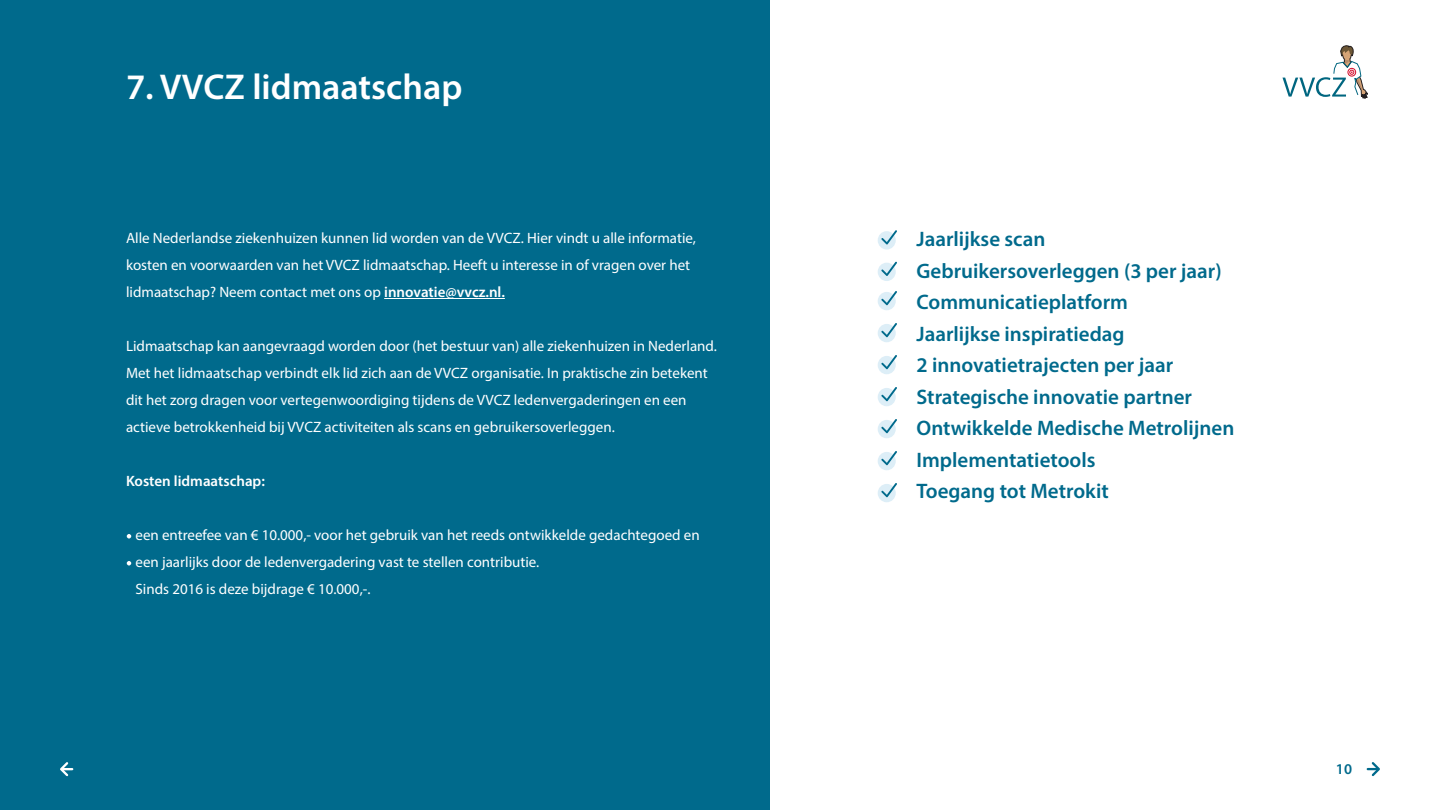
<style>
.page{position:relative;width:1440px;height:810px;background:#fff}
.page>*{position:absolute;margin:0;border:0;box-sizing:border-box;transform-origin:0 0}
.t1{font:600 36px "Myriad Pro";color:#fff}
.t2{font:600 21px/31.5px "Myriad Pro";color:#006a8c}
.t3{font:15px/27px "Myriad Pro";color:#fff}
.t4{font:600 15px "Myriad Pro";color:#fff}
.t5{font:600 15px "Myriad Pro";color:#006a8c}
.s1{font-weight:600}
</style>
<div class="page">
<div style="left:0;top:0;width:770px;height:810px;background:#006a8c"></div>
<hr style="left:384px;top:298px;width:121px;height:1px;background:#fff">
<div style="left:878px;top:231px;width:18px;height:19px;background:#ddeef7;border-radius:50%"></div>
<svg style="left:881px;top:230px;width:16px;height:15px"></svg>
<div style="left:878px;top:263px;width:18px;height:18px;background:#ddeef7;border-radius:50%"></div>
<svg style="left:881px;top:262px;width:16px;height:14px"></svg>
<div style="left:878px;top:292px;width:18px;height:18px;background:#ddeef7;border-radius:50%"></div>
<svg style="left:881px;top:291px;width:16px;height:14px"></svg>
<div style="left:878px;top:324px;width:18px;height:18px;background:#ddeef7;border-radius:50%"></div>
<svg style="left:881px;top:323px;width:16px;height:14px"></svg>
<div style="left:878px;top:356px;width:18px;height:18px;background:#ddeef7;border-radius:50%"></div>
<svg style="left:881px;top:355px;width:16px;height:14px"></svg>
<div style="left:878px;top:388px;width:18px;height:18px;background:#ddeef7;border-radius:50%"></div>
<svg style="left:881px;top:387px;width:16px;height:14px"></svg>
<div style="left:878px;top:420px;width:18px;height:18px;background:#ddeef7;border-radius:50%"></div>
<svg style="left:881px;top:419px;width:16px;height:14px"></svg>
<div style="left:878px;top:452px;width:18px;height:18px;background:#ddeef7;border-radius:50%"></div>
<svg style="left:881px;top:451px;width:16px;height:14px"></svg>
<div style="left:878px;top:484px;width:18px;height:18px;background:#ddeef7;border-radius:50%"></div>
<svg style="left:881px;top:483px;width:16px;height:14px"></svg>
<svg style="left:127px;top:534px;width:4px;height:4px"></svg>
<svg style="left:127px;top:561px;width:4px;height:5px"></svg>
<svg style="left:60px;top:762px;width:12px;height:15px"></svg>
<svg style="left:1368px;top:762px;width:12px;height:14px"></svg>
<svg style="left:1282px;top:46px;width:86px;height:52px"></svg>
<h1 class="t1" style="left:126px;top:64px;width:338px">7. VVCZ lidmaatschap</h1>
<p class="t3" style="left:126px;top:224px;width:571px">Alle Nederlandse ziekenhuizen kunnen lid worden van de VVCZ. Hier vindt u alle informatie, kosten en voorwaarden van het VVCZ lidmaatschap. Heeft u interesse in of vragen over het lidmaatschap? Neem contact met ons op <span class="s1">innovatie@vvcz.nl.</span></p>
<p class="t3" style="left:126px;top:332px;width:593px">Lidmaatschap kan aangevraagd worden door (het bestuur van) alle ziekenhuizen in Nederland.<br>Met het lidmaatschap verbindt elk lid zich aan de VVCZ organisatie. In praktische zin betekent dit het zorg dragen voor vertegenwoordiging tijdens de VVCZ ledenvergaderingen en een actieve betrokkenheid bij VVCZ activiteiten als scans en gebruikersoverleggen.</p>
<p class="t4" style="left:126px;top:471px;width:140px">Kosten lidmaatschap:</p>
<p class="t3" style="left:136px;top:521px;width:566px">een entreefee van € 10.000,- voor het gebruik van het reeds ontwikkelde gedachtegoed en een jaarlijks door de ledenvergadering vast te stellen contributie.<br>Sinds 2016 is deze bijdrage € 10.000,-.</p>
<p class="t2" style="left:916px;top:223px;width:319px">Jaarlijkse scan<br>Gebruikersoverleggen (3 per jaar)<br>Communicatieplatform<br>Jaarlijkse inspiratiedag<br>2 innovatietrajecten per jaar<br>Strategische innovatie partner<br>Ontwikkelde Medische Metrolijnen<br>Implementatietools<br>Toegang tot Metrokit</p>
<p class="t5" style="left:1336px;top:759px;width:18px">10</p>
</div>
